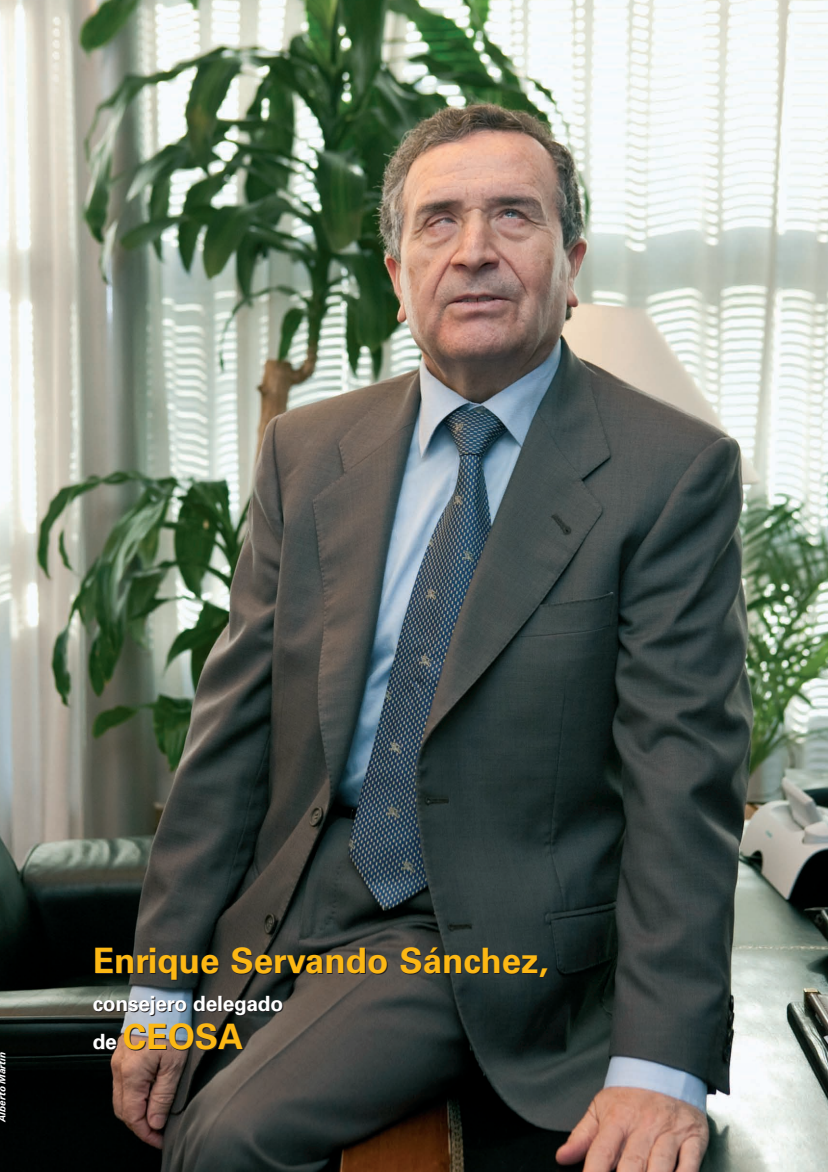
<style>
.page{position:relative;width:828px;height:1172px;background:#fff}
.page>*{position:absolute;margin:0;border:0;box-sizing:border-box;transform-origin:0 0}
.t1{font:700 35px "Univers LT";color:#fcb814}
.t2{font:700 21px "Univers LT";letter-spacing:-.01em;color:#fff}
.t3{font:italic 700 10px "Univers LT";color:#fff}
.s1{font-size:21px;color:#fff}
</style>
<div class="page">
<img style="left:0;top:0;width:827px;height:1171px">
<p class="t3" style="left:-2px;top:1121px;width:71px;rotate:-90deg">Alberto Martín</p>
<p class="t1" style="left:93px;top:945px;width:457px">Enrique Servando Sánchez,</p>
<p class="t2" style="left:93px;top:994px;width:192px">consejero delegado</p>
<p class="t1" style="left:93px;top:1021px;width:152px"><span class="s1">de</span> CEOSA</p>
</div>
